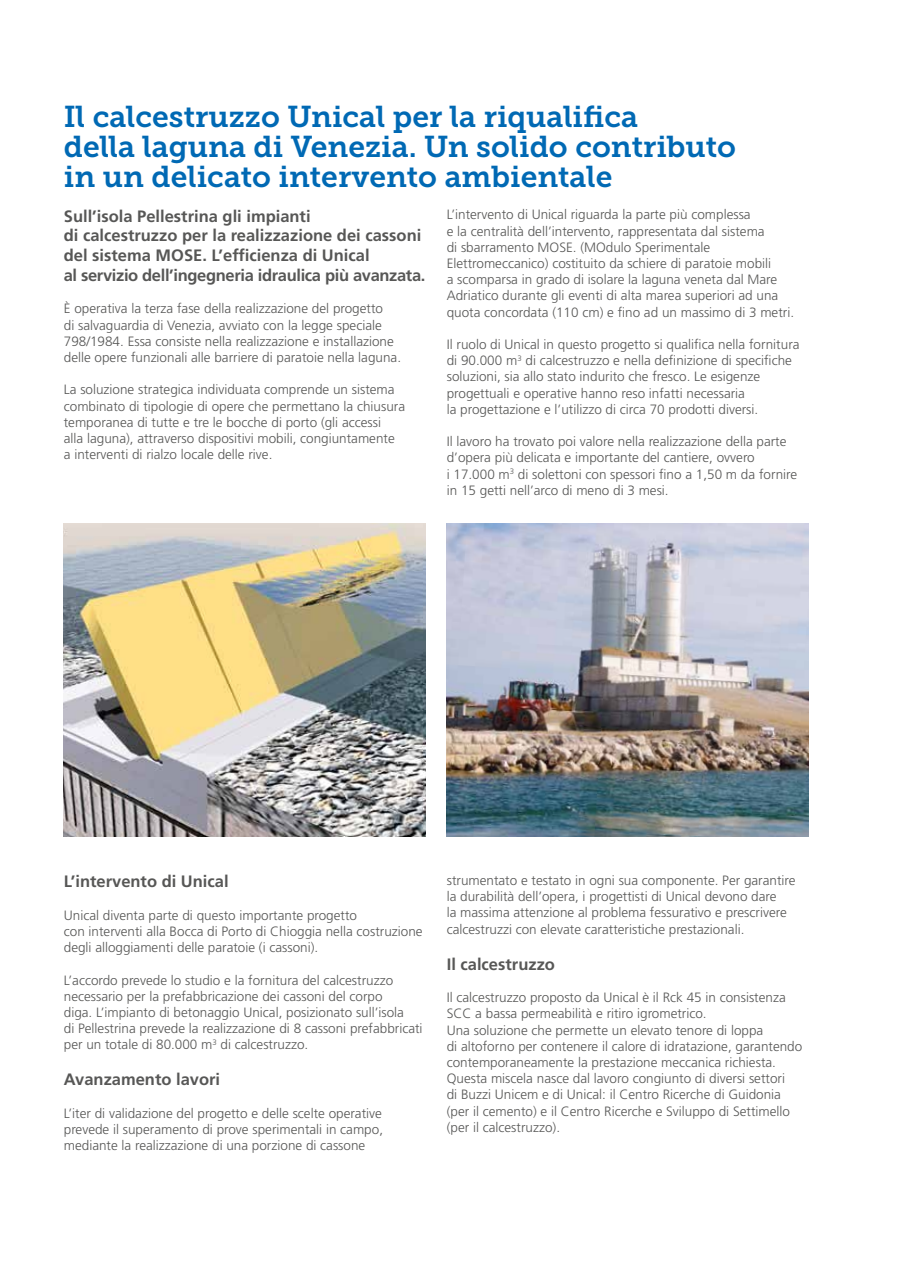
<style>
.page{position:relative;width:913px;height:1263px;background:#fff}
.page>*{position:absolute;margin:0;border:0;box-sizing:border-box;transform-origin:0 0}
.t1{font:30px/30px "Museo JH Slab 700";color:#0069b4}
.t2{font:700 16.5px/19.8px "Frutiger LT Std";color:#575756}
.t3{font:300 13.5px/16.2px "Frutiger LT Std";color:#575756}
</style>
<div class="page">
<img style="left:64px;top:523px;width:361px;height:314px">
<img style="left:446px;top:523px;width:362px;height:314px">
<h1 class="t1" style="left:64px;top:102px;width:673px">Il calcestruzzo Unical per la riqualifica<br>della laguna di Venezia. Un solido contributo in un delicato intervento ambientale</h1>
<p class="t2" style="left:64px;top:206px;width:363px">Sull’isola Pellestrina gli impianti<br>di calcestruzzo per la realizzazione dei cassoni del sistema MOSE. L’efficienza di Unical<br>al servizio dell’ingegneria idraulica più avanzata.</p>
<p class="t3" style="left:64px;top:301px;width:339px">È operativa la terza fase della realizzazione del progetto<br>di salvaguardia di Venezia, avviato con la legge speciale 798/1984. Essa consiste nella realizzazione e installazione delle opere funzionali alle barriere di paratoie nella laguna.</p>
<p class="t3" style="left:64px;top:382px;width:343px">La soluzione strategica individuata comprende un sistema combinato di tipologie di opere che permettano la chiusura temporanea di tutte e tre le bocche di porto (gli accessi<br>alla laguna), attraverso dispositivi mobili, congiuntamente<br>a interventi di rialzo locale delle rive.</p>
<p class="t3" style="left:446px;top:207px;width:349px">L’intervento di Unical riguarda la parte più complessa<br>e la centralità dell’intervento, rappresentata dal sistema<br>di sbarramento MOSE. (MOdulo Sperimentale Elettromeccanico) costituito da schiere di paratoie mobili<br>a scomparsa in grado di isolare la laguna veneta dal Mare Adriatico durante gli eventi di alta marea superiori ad una quota concordata (110 cm) e fino ad un massimo di 3 metri.</p>
<p class="t3" style="left:446px;top:336px;width:354px">Il ruolo di Unical in questo progetto si qualifica nella fornitura di 90.000 m<sup>3</sup> di calcestruzzo e nella definizione di specifiche soluzioni, sia allo stato indurito che fresco. Le esigenze progettuali e operative hanno reso infatti necessaria<br>la progettazione e l’utilizzo di circa 70 prodotti diversi.</p>
<p class="t3" style="left:446px;top:434px;width:352px">Il lavoro ha trovato poi valore nella realizzazione della parte d’opera più delicata e importante del cantiere, ovvero<br>i 17.000 m<sup>3</sup> di solettoni con spessori fino a 1,50 m da fornire in 15 getti nell’arco di meno di 3 mesi.</p>
<p class="t2" style="left:64px;top:872px;width:166px">L’intervento di Unical</p>
<p class="t3" style="left:64px;top:907px;width:360px">Unical diventa parte di questo importante progetto<br>con interventi alla Bocca di Porto di Chioggia nella costruzione degli alloggiamenti delle paratoie (i cassoni).</p>
<p class="t3" style="left:64px;top:972px;width:360px">L’accordo prevede lo studio e la fornitura del calcestruzzo necessario per la prefabbricazione dei cassoni del corpo<br>diga. L’impianto di betonaggio Unical, posizionato sull’isola<br>di Pellestrina prevede la realizzazione di 8 cassoni prefabbricati per un totale di 80.000 m<sup>3</sup> di calcestruzzo.</p>
<p class="t2" style="left:64px;top:1070px;width:158px">Avanzamento lavori</p>
<p class="t3" style="left:64px;top:1105px;width:321px;text-align:justify">L’iter di validazione del progetto e delle scelte operative prevede il superamento di prove sperimentali in campo, mediante la realizzazione di una porzione di cassone</p>
<p class="t3" style="left:446px;top:872px;width:350px">strumentato e testato in ogni sua componente. Per garantire la durabilità dell’opera, i progettisti di Unical devono dare<br>la massima attenzione al problema fessurativo e prescrivere calcestruzzi con elevate caratteristiche prestazionali.</p>
<p class="t2" style="left:446px;top:954px;width:110px">Il calcestruzzo</p>
<p class="t3" style="left:446px;top:989px;width:357px">Il calcestruzzo proposto da Unical è il Rck 45 in consistenza SCC a bassa permeabilità e ritiro igrometrico.<br>Una soluzione che permette un elevato tenore di loppa<br>di altoforno per contenere il calore di idratazione, garantendo contemporaneamente la prestazione meccanica richiesta.<br>Questa miscela nasce dal lavoro congiunto di diversi settori<br>di Buzzi Unicem e di Unical: il Centro Ricerche di Guidonia (per il cemento) e il Centro Ricerche e Sviluppo di Settimello (per il calcestruzzo).</p>
</div>
